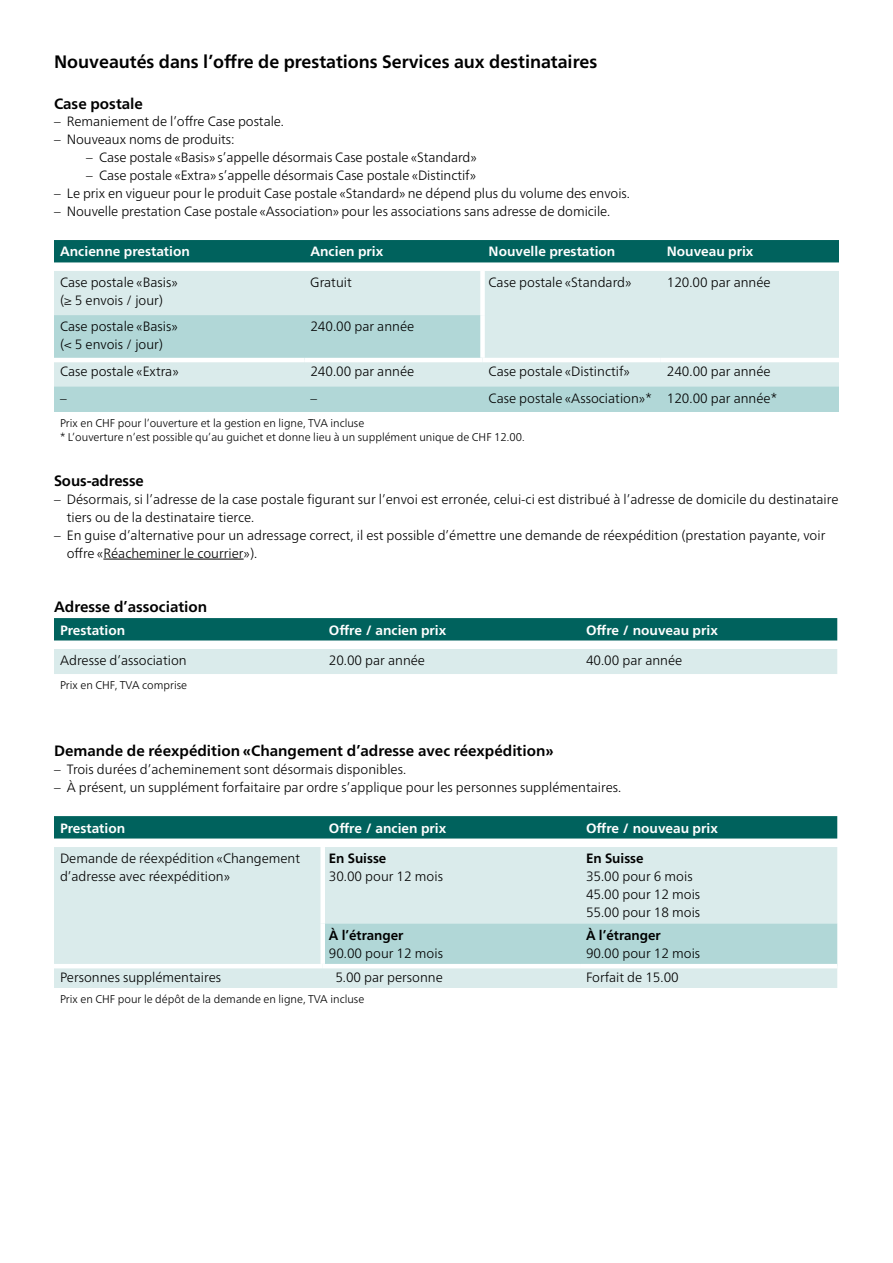
<style>
.page{position:relative;width:893px;height:1263px;background:#fff}
.page>*{position:absolute;margin:0;border:0;box-sizing:border-box;transform-origin:0 0}
.t1{font:700 18px "Frutiger Neue LT Pro";color:#000}
.t2{font:700 15px "Frutiger Neue LT Pro";color:#000}
.t3{font:300 13.5px/18px "Frutiger Neue LT Pro";color:#000}
.t4{font:700 13.5px "Frutiger Neue LT Pro";color:#fff}
.t5{font:300 11.25px "Frutiger Neue LT Pro";color:#000}
.s1{font-weight:700}
</style>
<div class="page">
<hr style="left:103px;top:559px;width:141px;height:1px;background:#000">
<div style="left:54px;top:240px;width:785px;height:22px;background:#00625d"></div>
<div style="left:54px;top:271px;width:785px;height:44px;background:#daebeb"></div>
<svg style="left:54px;top:315px;width:785px;height:97px;background:#c4e0e0"></svg>
<div style="left:480px;top:271px;width:5px;height:44px;background:#fff"></div>
<div style="left:480px;top:315px;width:5px;height:43px;background:#fff"></div>
<hr style="left:54px;top:358px;width:250px;height:4px;background:#fff">
<hr style="left:304px;top:358px;width:179px;height:4px;background:#fff">
<hr style="left:483px;top:358px;width:178px;height:4px;background:#fff">
<hr style="left:661px;top:358px;width:180px;height:4px;background:#fff">
<div style="left:54px;top:618px;width:783px;height:22px;background:#00625d"></div>
<div style="left:54px;top:649px;width:783px;height:25px;background:#daebeb"></div>
<div style="left:54px;top:816px;width:783px;height:22px;background:#00625d"></div>
<div style="left:54px;top:847px;width:783px;height:141px;background:#daebeb"></div>
<div style="left:325px;top:923px;width:512px;height:41px;background:#b1d7d7"></div>
<div style="left:320px;top:847px;width:5px;height:76px;background:#fff"></div>
<div style="left:320px;top:923px;width:5px;height:41px;background:#fff"></div>
<hr style="left:54px;top:964px;width:269px;height:4px;background:#fff">
<hr style="left:323px;top:964px;width:257px;height:4px;background:#fff">
<hr style="left:580px;top:964px;width:257px;height:4px;background:#fff">
<h1 class="t1" style="left:54px;top:51px;width:545px">Nouveautés dans l’offre de prestations Services aux destinataires</h1>
<h2 class="t2" style="left:54px;top:95px;width:90px">Case postale</h2>
<p class="t3" style="left:54px;top:112px;width:232px">– Remaniement de l’offre Case postale.</p>
<p class="t3" style="left:54px;top:130px;width:182px">– Nouveaux noms de produits:</p>
<p class="t3" style="left:86px;top:148px;width:392px">– Case postale «Basis» s’appelle désormais Case postale «Standard»</p>
<p class="t3" style="left:86px;top:166px;width:391px">– Case postale «Extra» s’appelle désormais Case postale «Distinctif»</p>
<p class="t3" style="left:54px;top:184px;width:577px">– Le prix en vigueur pour le produit Case postale «Standard» ne dépend plus du volume des envois.</p>
<p class="t3" style="left:54px;top:202px;width:558px">– Nouvelle prestation Case postale «Association» pour les associations sans adresse de domicile.</p>
<p class="t4" style="left:60px;top:244px;width:131px">Ancienne prestation</p>
<p class="t4" style="left:310px;top:244px;width:75px">Ancien prix</p>
<p class="t4" style="left:489px;top:244px;width:128px">Nouvelle prestation</p>
<p class="t4" style="left:667px;top:244px;width:88px">Nouveau prix</p>
<p class="t3" style="left:60px;top:273px;width:119px">Case postale «Basis» (≥ 5 envois / jour)</p>
<p class="t3" style="left:310px;top:273px;width:43px">Gratuit</p>
<p class="t3" style="left:489px;top:273px;width:145px">Case postale «Standard»</p>
<p class="t3" style="left:667px;top:273px;width:105px">120.00 par année</p>
<p class="t3" style="left:60px;top:318px;width:119px">Case postale «Basis» (&lt; 5 envois / jour)</p>
<p class="t3" style="left:310px;top:318px;width:105px">240.00 par année</p>
<p class="t3" style="left:60px;top:363px;width:120px">Case postale «Extra»</p>
<p class="t3" style="left:310px;top:363px;width:105px">240.00 par année</p>
<p class="t3" style="left:489px;top:363px;width:143px">Case postale «Distinctif»</p>
<p class="t3" style="left:667px;top:363px;width:105px">240.00 par année</p>
<p class="t3" style="left:60px;top:389px;width:8px">–</p>
<p class="t3" style="left:310px;top:389px;width:8px">–</p>
<p class="t3" style="left:489px;top:389px;width:165px">Case postale «Association»*</p>
<p class="t3" style="left:667px;top:389px;width:112px">120.00 par année*</p>
<p class="t5" style="left:60px;top:417px;width:306px">Prix en CHF pour l’ouverture et la gestion en ligne, TVA incluse</p>
<p class="t5" style="left:60px;top:430px;width:466px">* L’ouverture n’est possible qu’au guichet et donne lieu à un supplément unique de CHF 12.00.</p>
<h2 class="t2" style="left:54px;top:472px;width:91px">Sous-adresse</h2>
<p class="t3" style="left:67px;top:490px;width:773px;text-indent:-13px">– Désormais, si l’adresse de la case postale figurant sur l’envoi est erronée, celui-ci est distribué à l’adresse de domicile du destinataire tiers ou de la destinataire tierce.</p>
<p class="t3" style="left:67px;top:526px;width:760px;text-indent:-13px">– En guise d’alternative pour un adressage correct, il est possible d’émettre une demande de réexpédition (prestation payante, voir offre «Réacheminer le courrier»).</p>
<h2 class="t2" style="left:54px;top:598px;width:155px">Adresse d’association</h2>
<p class="t4" style="left:60px;top:622px;width:67px">Prestation</p>
<p class="t4" style="left:329px;top:622px;width:119px">Offre / ancien prix</p>
<p class="t4" style="left:586px;top:622px;width:133px">Offre / nouveau prix</p>
<p class="t3" style="left:60px;top:651px;width:128px">Adresse d’association</p>
<p class="t3" style="left:329px;top:651px;width:98px">20.00 par année</p>
<p class="t3" style="left:586px;top:651px;width:98px">40.00 par année</p>
<p class="t5" style="left:60px;top:678px;width:129px">Prix en CHF, TVA comprise</p>
<h2 class="t2" style="left:54px;top:742px;width:501px">Demande de réexpédition «Changement d’adresse avec réexpédition»</h2>
<p class="t3" style="left:54px;top:760px;width:354px">– Trois durées d’acheminement sont désormais disponibles.</p>
<p class="t3" style="left:54px;top:778px;width:569px">– À présent, un supplément forfaitaire par ordre s’applique pour les personnes supplémentaires.</p>
<p class="t4" style="left:60px;top:820px;width:67px">Prestation</p>
<p class="t4" style="left:329px;top:820px;width:119px">Offre / ancien prix</p>
<p class="t4" style="left:586px;top:820px;width:133px">Offre / nouveau prix</p>
<p class="t3" style="left:60px;top:849px;width:242px">Demande de réexpédition «Changement d’adresse avec réexpédition»</p>
<p class="t3" style="left:329px;top:850px;width:116px"><span class="s1">En Suisse<br></span>30.00 pour 12 mois</p>
<p class="t3" style="left:586px;top:850px;width:116px"><span class="s1">En Suisse<br></span>35.00 pour 6 mois<br>45.00 pour 12 mois<br>55.00 pour 18 mois</p>
<p class="t3" style="left:329px;top:926px;width:116px"><span class="s1">À l’étranger<br></span>90.00 pour 12 mois</p>
<p class="t3" style="left:586px;top:926px;width:116px"><span class="s1">À l’étranger<br></span>90.00 pour 12 mois</p>
<p class="t3" style="left:60px;top:969px;width:163px">Personnes supplémentaires</p>
<p class="t3" style="left:335px;top:969px;width:109px">5.00 par personne</p>
<p class="t3" style="left:586px;top:969px;width:94px">Forfait de 15.00</p>
<p class="t5" style="left:60px;top:992px;width:306px">Prix en CHF pour le dépôt de la demande en ligne, TVA incluse</p>
</div>
